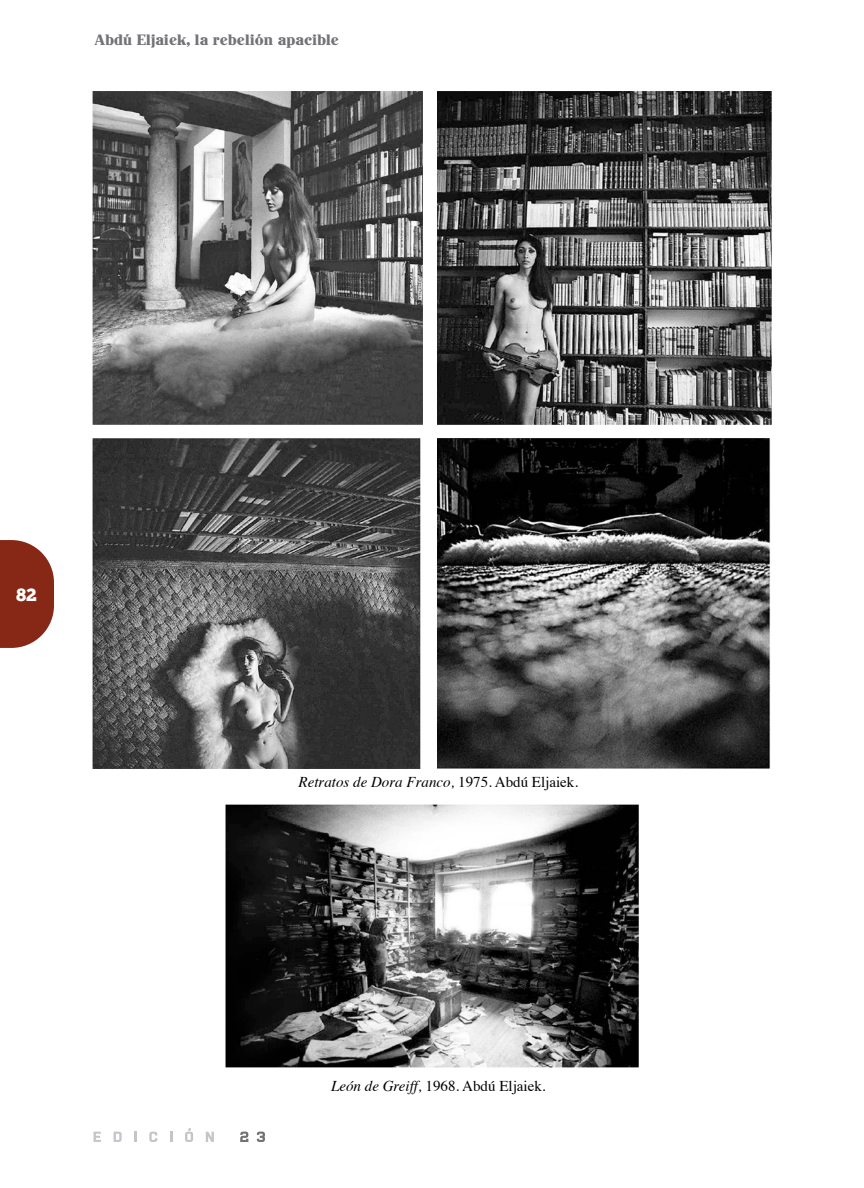
<style>
.page{position:relative;width:864px;height:1188px;background:#fff}
.page>*{position:absolute;margin:0;border:0;box-sizing:border-box;transform-origin:0 0}
.t1{font:18px "Chunk Five Ex";color:#fff}
.t2{font:italic 15px "Times";color:#000}
.t3{font:500 15px "John Hancock CP";color:#727277}
.t4{font:15px "Times";color:#000}
.s1{font-style:normal}
.s2{font-style:italic}
</style>
<div class="page">
<img style="left:92px;top:91px;width:680px;height:1051px">
<svg style="left:0;top:540px;width:54px;height:108px;background:#974434"></svg>
<svg style="left:94px;top:1132px;width:7px;height:10px"></svg>
<svg style="left:114px;top:1132px;width:8px;height:10px"></svg>
<svg style="left:134px;top:1132px;width:3px;height:10px"></svg>
<svg style="left:149px;top:1132px;width:8px;height:10px"></svg>
<svg style="left:170px;top:1132px;width:2px;height:10px"></svg>
<svg style="left:185px;top:1128px;width:8px;height:14px"></svg>
<svg style="left:206px;top:1132px;width:8px;height:10px"></svg>
<svg style="left:240px;top:1132px;width:8px;height:10px"></svg>
<svg style="left:257px;top:1132px;width:8px;height:10px"></svg>
<p class="t3" style="left:94px;top:31px;width:246px">Abdú Eljaiek, la rebelión apacible</p>
<p class="t1" style="left:16px;top:581px;width:22px">82</p>
<p class="t2" style="left:299px;top:769px;width:281px">Retratos de Dora Franco, <span class="s1">1975. Abdú Eljaiek.</span></p>
<p class="t4" style="left:331px;top:1072px;width:216px"><span class="s2">León de Greiff,</span> 1968. Abdú Eljaiek.</p>
</div>
